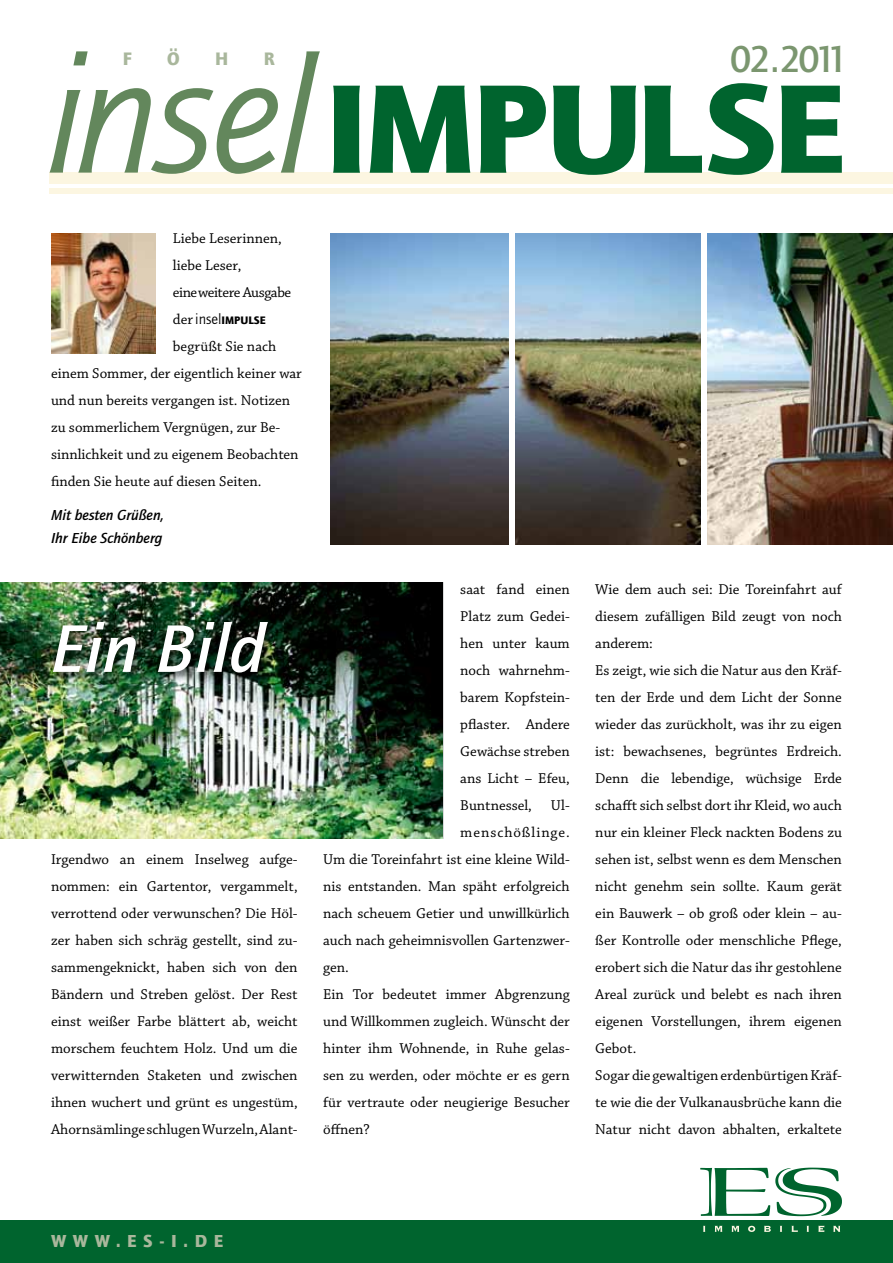
<style>
.page{position:relative;width:893px;height:1263px;background:#fff}
.page>*{position:absolute;margin:0;border:0;box-sizing:border-box;transform-origin:0 0}
.t1{font:900 130.5px "Quay Sans";letter-spacing:-.04em;color:#00642e;scale:1.07 1}
.t2{font:italic 500 69.6px "Quay Sans";color:#fff}
.t3{font:500 38.55px "Quay Sans";letter-spacing:-.09em;color:#7b966f}
.t4{font:900 18.75px "Quay Sans";color:#a9b79c}
.t5{font:900 18px "Quay Sans";letter-spacing:.37em;color:#a9b79c}
.t6{font:15px/27px "Chaparral Pro";color:#000}
.t7{font:italic 500 15px/23.5px "Quay Sans";color:#000}
.t8{font:15px "Chaparral Pro";letter-spacing:.065em;color:#000}
.t9{font:900 11.25px "Quay Sans";color:#000}
.s1{font-weight:400;font-style:italic;font-size:169.2px;color:#63875c}
.s2{font-family:"Chaparral Pro";font-weight:400;font-size:15px}
.s3{font-weight:400;font-size:15px}
</style>
<div class="page">
<div style="left:0;top:1220px;width:893px;height:43px;background:#00642e"></div>
<svg style="left:700px;top:1167px;width:142px;height:49px"></svg>
<svg style="left:703px;top:1226px;width:2px;height:6px"></svg>
<svg style="left:715px;top:1226px;width:7px;height:6px"></svg>
<svg style="left:731px;top:1226px;width:8px;height:6px"></svg>
<svg style="left:748px;top:1226px;width:7px;height:6px"></svg>
<svg style="left:764px;top:1226px;width:7px;height:6px"></svg>
<svg style="left:780px;top:1226px;width:2px;height:6px"></svg>
<svg style="left:791px;top:1226px;width:7px;height:6px"></svg>
<svg style="left:807px;top:1226px;width:2px;height:6px"></svg>
<svg style="left:818px;top:1225px;width:6px;height:7px"></svg>
<svg style="left:833px;top:1226px;width:7px;height:6px"></svg>
<img style="left:51px;top:234px;width:105px;height:120px">
<div style="left:49px;top:172px;width:844px;height:12px;background:#fcf6e1"></div>
<div style="left:49px;top:188px;width:844px;height:5px;background:#fcf6e1"></div>
<img style="left:330px;top:234px;width:178px;height:310px">
<img style="left:515px;top:234px;width:186px;height:310px">
<img style="left:708px;top:234px;width:185px;height:310px">
<img style="left:0;top:583px;width:442px;height:256px">
<div style="left:48px;top:617px;width:231px;height:67px;background:#000;opacity:.75"></div>
<h3 class="t3" style="left:730px;top:38px;width:120px">02.2011</h3>
<p class="t4" style="left:123px;top:48px;width:10px">F</p>
<p class="t4" style="left:167px;top:48px;width:14px">Ö</p>
<p class="t4" style="left:215px;top:48px;width:15px">H</p>
<p class="t4" style="left:264px;top:48px;width:12px">R</p>
<h1 class="t1" style="left:46px;top:52px;width:747px"><span class="s1">insel</span>IMPULSE</h1>
<p class="t6" style="left:173px;top:225px;width:120px">Liebe Leserinnen, liebe Leser,<br>eine weitere Ausgabe</p>
<p class="t9" style="left:173px;top:314px;width:94px"><span class="s2">der</span> <span class="s3">insel</span>IMPULSE</p>
<p class="t6" style="left:51px;top:333px;width:252px;text-indent:122px">begrüßt Sie nach einem Sommer, der eigentlich keiner war und nun bereits vergangen ist. Notizen zu sommerlichem Vergnügen, zur Be&shy;sinnlichkeit und zu eigenem Beobachten finden Sie heute auf diesen Seiten.</p>
<p class="t7" style="left:51px;top:503px;width:114px">Mit besten Grüßen,<br>Ihr Eibe Schönberg</p>
<h2 class="t2" style="left:51px;top:610px;width:216px">Ein Bild</h2>
<p class="t6" style="left:51px;top:846px;width:248px;text-align:justify">Irgendwo an einem Inselweg aufge&shy;nommen: ein Gartentor, vergammelt, verrottend oder verwunschen? Die Höl&shy;zer haben sich schräg gestellt, sind zu&shy;sammengeknickt, haben sich von den Bändern und Streben gelöst. Der Rest einst weißer Farbe blättert ab, weicht morschem feuchtem Holz. Und um die verwitternden Staketen und zwischen ihnen wuchert und grünt es ungestüm, Ahornsämlinge schlugen Wurzeln, Alant-</p>
<p class="t6" style="left:460px;top:576px;width:111px;text-align:justify">saat fand einen Platz zum Gedei&shy;hen unter kaum noch wahrnehm&shy;barem Kopfstein&shy;pflaster. Andere Gewächse streben ans Licht – Efeu, Buntnessel,</p>
<p class="t6" style="left:551px;top:792px;width:20px">Ul-</p>
<p class="t8" style="left:460px;top:824px;width:111px">menschößlinge.</p>
<p class="t6" style="left:323px;top:846px;width:248px">Um die Toreinfahrt ist eine kleine Wild-</p>
<p class="t6" style="left:323px;top:873px;width:248px">nis entstanden. Man späht erfolgreich</p>
<p class="t6" style="left:323px;top:900px;width:248px">nach scheuem Getier und unwillkürlich</p>
<p class="t6" style="left:323px;top:927px;width:248px">auch nach geheimnisvollen Gartenzwer-</p>
<p class="t6" style="left:323px;top:954px;width:27px">gen.</p>
<p class="t6" style="left:323px;top:981px;width:248px">Ein Tor bedeutet immer Abgrenzung</p>
<p class="t6" style="left:323px;top:1008px;width:248px">und Willkommen zugleich. Wünscht der</p>
<p class="t6" style="left:323px;top:1035px;width:248px">hinter ihm Wohnende, in Ruhe gelas-</p>
<p class="t6" style="left:323px;top:1062px;width:248px">sen zu werden, oder möchte er es gern</p>
<p class="t6" style="left:323px;top:1089px;width:248px">für vertraute oder neugierige Besucher</p>
<p class="t6" style="left:323px;top:1116px;width:48px">öffnen?</p>
<p class="t6" style="left:595px;top:576px;width:248px">Wie dem auch sei: Die Toreinfahrt auf diesem zufälligen Bild zeugt von noch anderem:<br>Es zeigt, wie sich die Natur aus den Kräf&shy;ten der Erde und dem Licht der Sonne wieder das zurückholt, was ihr zu eigen ist: bewachsenes, begrüntes Erdreich.<br>Denn die lebendige, wüchsige Erde schafft sich selbst dort ihr Kleid, wo auch nur ein kleiner Fleck nackten Bodens zu sehen ist, selbst wenn es dem Menschen nicht genehm sein sollte. Kaum gerät ein Bauwerk – ob groß oder klein – au&shy;ßer Kontrolle oder menschliche Pflege, erobert sich die Natur das ihr gestohlene Areal zurück und belebt es nach ihren eigenen Vorstellungen, ihrem eigenen Gebot.<br>Sogar die gewaltigen erdenbürtigen Kräf&shy;te wie die der Vulkanausbrüche kann die Natur nicht davon abhalten, erkaltete</p>
<p class="t5" style="left:51px;top:1230px;width:173px">WWW.ES-I.DE</p>
</div>
